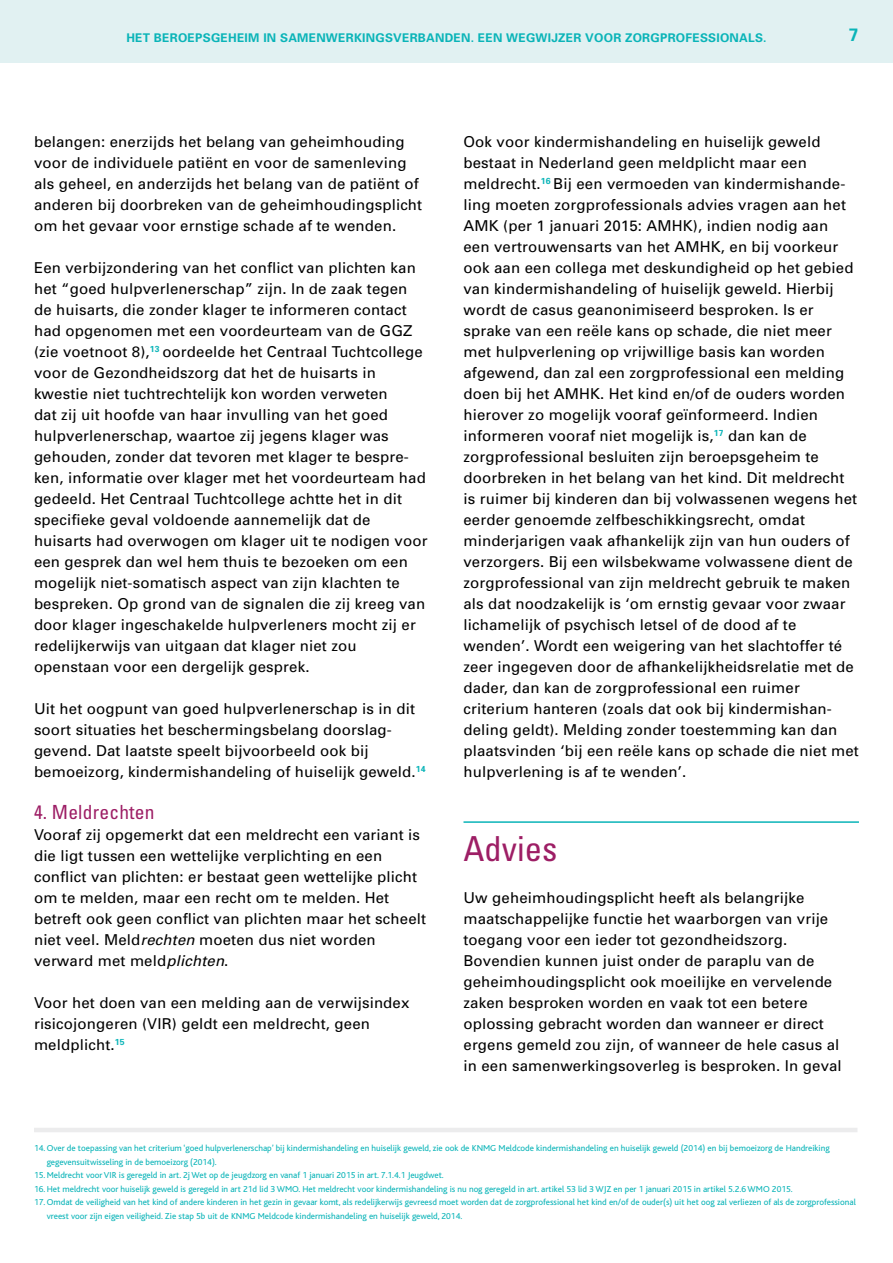
<style>
.page{position:relative;width:893px;height:1263px;background:#fff}
.page>*{position:absolute;margin:0;border:0;box-sizing:border-box;transform-origin:0 0}
.t1{font:condensed 34.5px "Univers";color:#9d1e65}
.t2{font:condensed 19.5px "Univers";letter-spacing:.01em;color:#9d1e65}
.t3{font:700 18px "Univers";color:#0ab4b8}
.t4{font:15px/21px "Univers";letter-spacing:.01em;color:#000}
.t5{font:700 12px "Univers";letter-spacing:.02em;color:#0ab4b8}
.t6{font:9px/13.5px "Bliss";color:#0ab4b8}
.s1{font-style:italic}
</style>
<div class="page">
<div style="left:0;top:0;width:893px;height:63px;background:#e1f1f2"></div>
<hr style="left:463px;top:821px;width:396px;height:2px;background:#0ab4b8">
<hr style="left:34px;top:1128px;width:823px;height:4px;background:#ececed">
<p class="t5" style="left:126px;top:30px;width:642px">HET BEROEPSGEHEIM IN SAMENWERKINGSVERBANDEN. EEN WEGWIJZER VOOR ZORGPROFESSIONALS.</p>
<p class="t3" style="left:849px;top:23px;width:12px">7</p>
<p class="t4" style="left:34px;top:131px;width:390px">belangen: enerzijds het belang van geheimhouding voor de individuele patiënt en voor de samenleving als geheel, en anderzijds het belang van de patiënt of anderen bij doorbreken van de geheimhoudingsplicht om het gevaar voor ernstige schade af te wenden.</p>
<p class="t4" style="left:34px;top:257px;width:395px">Een verbijzondering van het conflict van plichten kan het “goed hulpverlenerschap” zijn. In de zaak tegen de huisarts, die zonder klager te informeren contact had opgenomen met een voordeurteam van de GGZ (zie voetnoot 8),<sup>13</sup> oordeelde het Centraal Tuchtcollege voor de Gezondheidszorg dat het de huisarts in kwestie niet tuchtrechtelijk kon worden verweten<br>dat zij uit hoofde van haar invulling van het goed hulpverlenerschap, waartoe zij jegens klager was gehouden, zonder dat tevoren met klager te bespre&shy;ken, informatie over klager met het voordeurteam had gedeeld. Het Centraal Tuchtcollege achtte het in dit specifieke geval voldoende aannemelijk dat de huisarts had overwogen om klager uit te nodigen voor een gesprek dan wel hem thuis te bezoeken om een mogelijk niet-somatisch aspect van zijn klachten te bespreken. Op grond van de signalen die zij kreeg van door klager ingeschakelde hulpverleners mocht zij er redelijkerwijs van uitgaan dat klager niet zou openstaan voor een dergelijk gesprek.</p>
<p class="t4" style="left:34px;top:698px;width:393px">Uit het oogpunt van goed hulpverlenerschap is in dit soort situaties het beschermingsbelang doorslag&shy;gevend. Dat laatste speelt bijvoorbeeld ook bij bemoeizorg, kindermishandeling of huiselijk geweld.<sup>14</sup></p>
<h2 class="t2" style="left:34px;top:800px;width:122px">4. Meldrechten</h2>
<p class="t4" style="left:34px;top:824px;width:394px">Vooraf zij opgemerkt dat een meldrecht een variant is die ligt tussen een wettelijke verplichting en een conflict van plichten: er bestaat geen wettelijke plicht om te melden, maar een recht om te melden. Het betreft ook geen conflict van plichten maar het scheelt niet veel. Meld<span class="s1">rechten</span> moeten dus niet worden verward met meld<span class="s1">plichten</span>.</p>
<p class="t4" style="left:34px;top:992px;width:377px">Voor het doen van een melding aan de verwijsindex risicojongeren (VIR) geldt een meldrecht, geen meldplicht.<sup>15</sup></p>
<p class="t4" style="left:463px;top:131px;width:397px">Ook voor kindermishandeling en huiselijk geweld bestaat in Nederland geen meldplicht maar een meldrecht.<sup>16</sup> Bij een vermoeden van kindermishande&shy;ling moeten zorgprofessionals advies vragen aan het AMK (per 1 januari 2015: AMHK), indien nodig aan<br>een vertrouwensarts van het AMHK, en bij voorkeur ook aan een collega met deskundigheid op het gebied van kindermishandeling of huiselijk geweld. Hierbij wordt de casus geanonimiseerd besproken. Is er sprake van een reële kans op schade, die niet meer met hulpverlening op vrijwillige basis kan worden afgewend, dan zal een zorgprofessional een melding doen bij het AMHK. Het kind en/of de ouders worden hierover zo mogelijk vooraf geïnformeerd. Indien informeren vooraf niet mogelijk is,<sup>17</sup> dan kan de zorgprofessional besluiten zijn beroepsgeheim te doorbreken in het belang van het kind. Dit meldrecht is ruimer bij kinderen dan bij volwassenen wegens het eerder genoemde zelfbeschikkingsrecht, omdat minderjarigen vaak afhankelijk zijn van hun ouders of verzorgers. Bij een wilsbekwame volwassene dient de zorgprofessional van zijn meldrecht gebruik te maken als dat noodzakelijk is ‘om ernstig gevaar voor zwaar lichamelijk of psychisch letsel of de dood af te wenden’. Wordt een weigering van het slachtoffer té zeer ingegeven door de afhankelijkheidsrelatie met de dader, dan kan de zorgprofessional een ruimer criterium hanteren (zoals dat ook bij kindermishan&shy;deling geldt). Melding zonder toestemming kan dan plaatsvinden ‘bij een reële kans op schade die niet met hulpverlening is af te wenden’.</p>
<h1 class="t1" style="left:463px;top:827px;width:95px">Advies</h1>
<p class="t4" style="left:463px;top:887px;width:380px">Uw geheimhoudingsplicht heeft als belangrijke maatschappelijke functie het waarborgen van vrije toegang voor een ieder tot gezondheidszorg.<br>Bovendien kunnen juist onder de paraplu van de geheimhoudingsplicht ook moeilijke en vervelende zaken besproken worden en vaak tot een betere oplossing gebracht worden dan wanneer er direct ergens gemeld zou zijn, of wanneer de hele casus al in een samenwerkingsoverleg is besproken. In geval</p>
<p class="t6" style="left:47px;top:1141px;width:784px;text-indent:-13px">14. Over de toepassing van het criterium ‘goed hulpverlenerschap’ bij kindermishandeling en huiselijk geweld, zie ook de KNMG Meldcode kindermishandeling en huiselijk geweld (2014) en bij bemoeizorg de Handreiking gegevensuitwisseling in de bemoeizorg (2014).</p>
<p class="t6" style="left:34px;top:1168px;width:411px">15. Meldrecht voor VIR is geregeld in art. 2j Wet op de jeugdzorg en vanaf 1 januari 2015 in art. 7.1.4.1 Jeugdwet.</p>
<p class="t6" style="left:34px;top:1182px;width:760px">16. Het meldrecht voor huiselijk geweld is geregeld in art 21d lid 3 WMO. Het meldrecht voor kindermishandeling is nu nog geregeld in art. artikel 53 lid 3 WJZ en per 1 januari 2015 in artikel 5.2.6 WMO 2015.</p>
<p class="t6" style="left:47px;top:1195px;width:811px;text-indent:-13px">17. Omdat de veiligheid van het kind of andere kinderen in het gezin in gevaar komt, als redelijkerwijs gevreesd moet worden dat de zorgprofessional het kind en/of de ouder(s) uit het oog zal verliezen of als de zorgprofessional vreest voor zijn eigen veiligheid. Zie stap 5b uit de KNMG Meldcode kindermishandeling en huiselijk geweld, 2014.</p>
</div>
